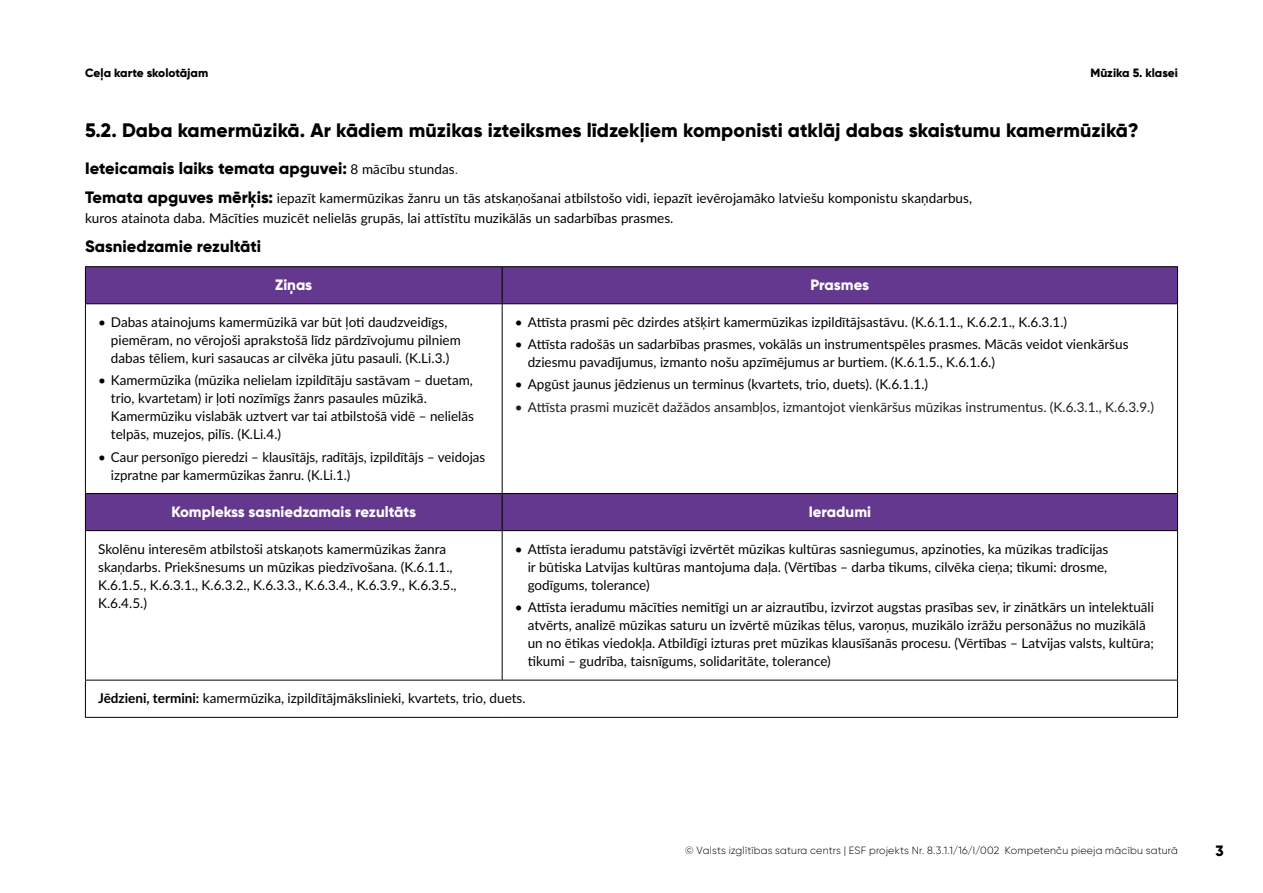
<style>
.page{position:relative;width:1263px;height:893px;background:#fff}
.page>*{position:absolute;margin:0;border:0;box-sizing:border-box;transform-origin:0 0}
.t1{font:800 19.5px "Gilroy";color:#000}
.t2{font:800 16.5px "Gilroy";color:#000}
.t3{font:800 15px "Gilroy";color:#fff}
.t4{font:800 15px "Gilroy";color:#000}
.t5{font:13.5px/18px "Lato";color:#000}
.t6{font:13.5px "Lato";color:#231f20}
.t7{font:800 12px "Gilroy";color:#000}
.t8{font:300 10.5px "Gilroy";letter-spacing:.02em;color:#000}
.s1{font-family:"Lato";font-weight:400;font-size:13.5px}
.s2{font-family:"Times New Roman";font-weight:400;font-size:13.5px;color:#231f20}
.s3{font-family:"Gilroy";font-weight:800;font-size:16.5px}
.s4{font-weight:700}
</style>
<div class="page">
<div style="left:86px;top:267px;width:1091px;height:36px;background:#65388f"></div>
<div style="left:86px;top:494px;width:1091px;height:36px;background:#65388f"></div>
<hr style="left:502px;top:267px;width:1px;height:36px;background:#000">
<hr style="left:502px;top:304px;width:1px;height:189px;background:#000">
<hr style="left:502px;top:494px;width:1px;height:36px;background:#000">
<hr style="left:502px;top:531px;width:1px;height:149px;background:#000">
<hr style="left:85px;top:680px;width:417px;height:1px;background:#000">
<hr style="left:502px;top:680px;width:676px;height:1px;background:#000">
<hr style="left:85px;top:266px;width:417px;height:1px;background:#000">
<hr style="left:85px;top:267px;width:1px;height:36px;background:#000">
<hr style="left:502px;top:266px;width:676px;height:1px;background:#000">
<hr style="left:1177px;top:267px;width:1px;height:36px;background:#000">
<hr style="left:85px;top:303px;width:417px;height:1px;background:#000">
<hr style="left:85px;top:304px;width:1px;height:189px;background:#000">
<hr style="left:502px;top:303px;width:676px;height:1px;background:#000">
<hr style="left:1177px;top:304px;width:1px;height:189px;background:#000">
<hr style="left:85px;top:493px;width:417px;height:1px;background:#000">
<hr style="left:85px;top:494px;width:1px;height:36px;background:#000">
<hr style="left:502px;top:493px;width:676px;height:1px;background:#000">
<hr style="left:1177px;top:494px;width:1px;height:36px;background:#000">
<hr style="left:85px;top:530px;width:417px;height:1px;background:#000">
<hr style="left:85px;top:531px;width:1px;height:149px;background:#000">
<hr style="left:502px;top:530px;width:676px;height:1px;background:#000">
<hr style="left:1177px;top:531px;width:1px;height:149px;background:#000">
<hr style="left:85px;top:680px;width:1px;height:37px;background:#000">
<hr style="left:1177px;top:680px;width:1px;height:37px;background:#000">
<hr style="left:85px;top:717px;width:417px;height:1px;background:#000">
<hr style="left:502px;top:717px;width:676px;height:1px;background:#000">
<p class="t7" style="left:85px;top:65px;width:125px">Ceļa karte skolotājam</p>
<p class="t7" style="left:1090px;top:65px;width:89px">Mūzika 5. klasei</p>
<h1 class="t1" style="left:85px;top:118px;width:1055px">5.2. Daba kamermūzikā. Ar kādiem mūzikas izteiksmes līdzekļiem komponisti atklāj dabas skaistumu kamermūzikā?</h1>
<p class="t2" style="left:85px;top:158px;width:375px">Ieteicamais laiks temata apguvei: <span class="s1">8 mācību stundas</span><span class="s2">.</span></p>
<p class="t5" style="left:85px;top:187px;width:888px;line-height:20.2px"><span class="s3">Temata apguves mērķis:</span> iepazīt kamermūzikas žanru un tās atskaņošanai atbilstošo vidi, iepazīt ievērojamāko latviešu komponistu skaņdarbus, kuros atainota daba. Mācīties muzicēt nelielās grupās, lai attīstītu muzikālās un sadarbības prasmes.</p>
<p class="t2" style="left:85px;top:236px;width:177px">Sasniedzamie rezultāti</p>
<p class="t3" style="left:275px;top:275px;width:39px">Ziņas</p>
<p class="t3" style="left:811px;top:275px;width:60px">Prasmes</p>
<p class="t5" style="left:111px;top:312px;width:351px;text-indent:-13px">• Dabas atainojums kamermūzikā var būt ļoti daudzveidīgs, piemēram, no vērojoši aprakstošā līdz pārdzīvojumu pilniem dabas tēliem, kuri sasaucas ar cilvēka jūtu pasauli. (K.Li.3.)</p>
<p class="t5" style="left:111px;top:371px;width:365px;text-indent:-13px">• Kamermūzika (mūzika nelielam izpildītāju sastāvam – duetam, trio, kvartetam) ir ļoti nozīmīgs žanrs pasaules mūzikā.<br>Kamermūziku vislabāk uztvert var tai atbilstošā vidē – nelielās telpās, muzejos, pilīs. (K.Li.4.)</p>
<p class="t5" style="left:111px;top:447px;width:376px;text-indent:-13px">• Caur personīgo pieredzi – klausītājs, radītājs, izpildītājs – veidojas izpratne par kamermūzikas žanru. (K.Li.1.)</p>
<p class="t5" style="left:515px;top:312px;width:554px">• Attīsta prasmi pēc dzirdes atšķirt kamermūzikas izpildītājsastāvu. (K.6.1.1., K.6.2.1., K.6.3.1.)</p>
<p class="t5" style="left:528px;top:335px;width:602px;text-indent:-13px">• Attīsta radošās un sadarbības prasmes, vokālās un instrumentspēles prasmes. Mācās veidot vienkāršus dziesmu pavadījumus, izmanto nošu apzīmējumus ar burtiem. (K.6.1.5., K.6.1.6.)</p>
<p class="t5" style="left:515px;top:375px;width:415px">• Apgūst jaunus jēdzienus un terminus (kvartets, trio, duets). (K.6.1.1.)</p>
<p class="t6" style="left:515px;top:397px;width:641px">• Attīsta prasmi muzicēt dažādos ansambļos, izmantojot vienkāršus mūzikas instrumentus. (K.6.3.1., K.6.3.9.)</p>
<p class="t3" style="left:171px;top:502px;width:246px">Komplekss sasniedzamais rezultāts</p>
<p class="t3" style="left:809px;top:502px;width:64px">Ieradumi</p>
<p class="t5" style="left:98px;top:539px;width:360px">Skolēnu interesēm atbilstoši atskaņots kamermūzikas žanra skaņdarbs. Priekšnesums un mūzikas piedzīvošana. (K.6.1.1., K.6.1.5., K.6.3.1., K.6.3.2., K.6.3.3., K.6.3.4., K.6.3.9., K.6.3.5., K.6.4.5.)</p>
<p class="t5" style="left:528px;top:539px;width:582px;text-align:justify;text-indent:-13px">• Attīsta ieradumu patstāvīgi izvērtēt mūzikas kultūras sasniegumus, apzinoties, ka mūzikas tradīcijas ir būtiska Latvijas kultūras mantojuma daļa. (Vērtības – darba tikums, cilvēka cieņa; tikumi: drosme, godīgums, tolerance)</p>
<p class="t5" style="left:528px;top:598px;width:628px;text-indent:-13px">• Attīsta ieradumu mācīties nemitīgi un ar aizrautību, izvirzot augstas prasības sev, ir zinātkārs un intelektuāli atvērts, analizē mūzikas saturu un izvērtē mūzikas tēlus, varoņus, muzikālo izrāžu personāžus no muzikālā un no ētikas viedokļa. Atbildīgi izturas pret mūzikas klausīšanās procesu. (Vērtības – Latvijas valsts, kultūra; tikumi – gudrība, taisnīgums, solidaritāte, tolerance)</p>
<p class="t5" style="left:98px;top:689px;width:429px"><span class="s4">Jēdzieni, termini:</span> kamermūzika, izpildītājmākslinieki, kvartets, trio, duets.</p>
<p class="t8" style="left:685px;top:844px;width:494px">© Valsts izglītības satura centrs | ESF projekts Nr. 8.3.1.1/16/I/002 Kompetenču pieeja mācību saturā</p>
<p class="t4" style="left:1215px;top:841px;width:10px">3</p>
</div>
